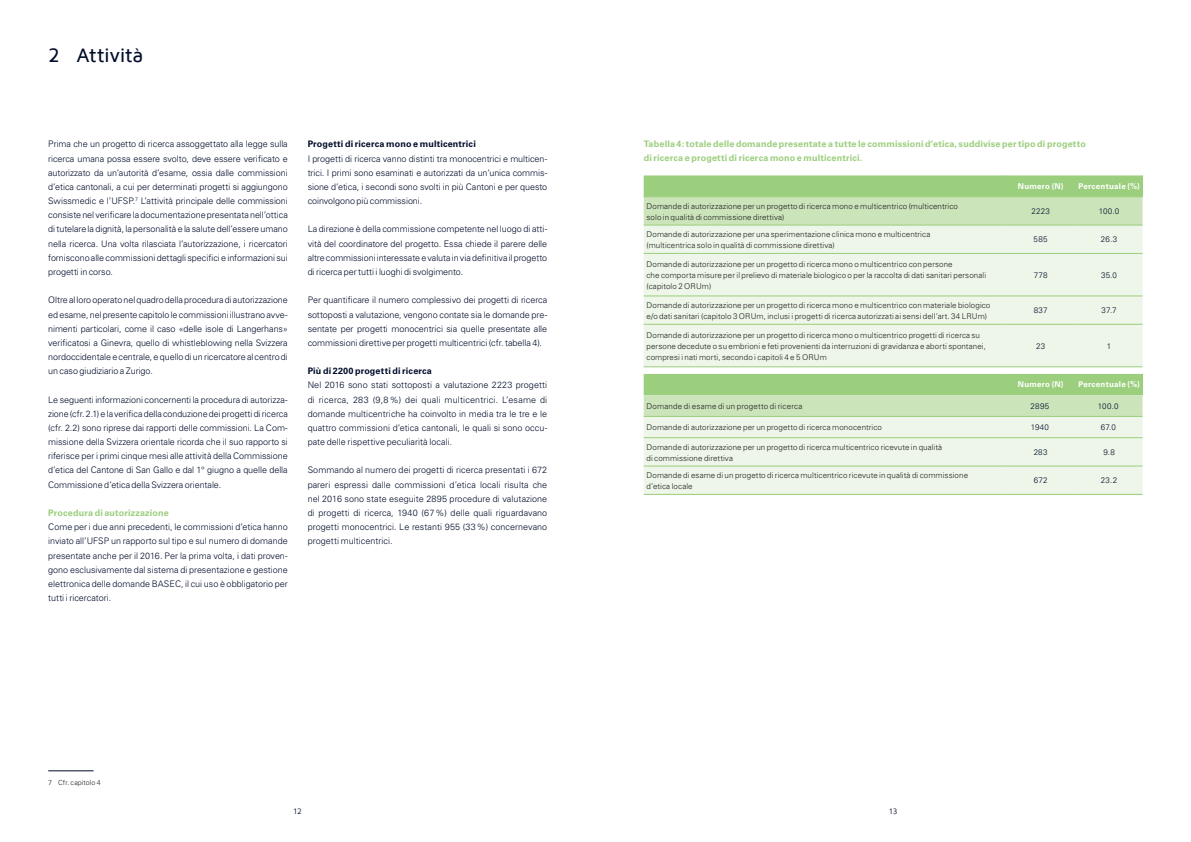
<style>
.page{position:relative;width:1191px;height:842px;background:#fff}
.page>*{position:absolute;margin:0;border:0;box-sizing:border-box;transform-origin:0 0}
.t1{font:500 20px "Maven Pro";letter-spacing:-.02em;color:#000c2a}
.t2{font:300 9px/14.2px "Univers LT";letter-spacing:-.005em;color:#000c2a;text-align:justify}
.t3{font:700 9px/14.2px "Univers LT";letter-spacing:.02em;color:#9bce7d}
.t4{font:700 9px "Univers LT";letter-spacing:.02em;color:#000c2a}
.t5{font:300 8px/11px "Univers LT";letter-spacing:.01em;color:#231f20}
.t6{font:300 8px "Univers LT";letter-spacing:.025em;color:#000c2a}
.t7{font:700 8px "Univers LT";letter-spacing:.03em;color:#fff}
.t8{font:8px "Maven Pro";color:#000c2a}
.t9{font:300 7px "Univers LT";letter-spacing:.015em;color:#231f20}
</style>
<div class="page">
<hr style="left:48px;top:770px;width:46px;height:1px;background:#000c2a">
<svg style="left:643px;top:175px;width:499px;height:22px;background:#9dcf80"></svg>
<div style="left:643px;top:198px;width:499px;height:27px;background:#cbe4ba"></div>
<svg style="left:643px;top:226px;width:499px;height:268px;background:#e3f1db"></svg>
<hr style="left:643px;top:197px;width:362px;height:1px;background:#9bce7d">
<hr style="left:1005px;top:197px;width:69px;height:1px;background:#9bce7d">
<hr style="left:1074px;top:197px;width:68px;height:1px;background:#9bce7d">
<hr style="left:643px;top:225px;width:362px;height:1px;background:#9bce7d">
<hr style="left:1005px;top:225px;width:69px;height:1px;background:#9bce7d">
<hr style="left:1074px;top:225px;width:68px;height:1px;background:#9bce7d">
<hr style="left:643px;top:253px;width:362px;height:1px;background:#9bce7d">
<hr style="left:1005px;top:253px;width:69px;height:1px;background:#9bce7d">
<hr style="left:1074px;top:253px;width:68px;height:1px;background:#9bce7d">
<hr style="left:643px;top:296px;width:362px;height:1px;background:#9bce7d">
<hr style="left:1005px;top:296px;width:69px;height:1px;background:#9bce7d">
<hr style="left:1074px;top:296px;width:68px;height:1px;background:#9bce7d">
<hr style="left:643px;top:324px;width:362px;height:1px;background:#9bce7d">
<hr style="left:1005px;top:324px;width:69px;height:1px;background:#9bce7d">
<hr style="left:1074px;top:324px;width:68px;height:1px;background:#9bce7d">
<hr style="left:643px;top:367px;width:362px;height:1px;background:#9bce7d">
<hr style="left:1005px;top:367px;width:69px;height:1px;background:#9bce7d">
<hr style="left:1074px;top:367px;width:68px;height:1px;background:#9bce7d">
<hr style="left:643px;top:416px;width:362px;height:1px;background:#9bce7d">
<hr style="left:1005px;top:416px;width:69px;height:1px;background:#9bce7d">
<hr style="left:1074px;top:416px;width:68px;height:1px;background:#9bce7d">
<hr style="left:643px;top:437px;width:362px;height:1px;background:#9bce7d">
<hr style="left:1005px;top:437px;width:69px;height:1px;background:#9bce7d">
<hr style="left:1074px;top:437px;width:68px;height:1px;background:#9bce7d">
<hr style="left:643px;top:466px;width:362px;height:1px;background:#9bce7d">
<hr style="left:1005px;top:466px;width:69px;height:1px;background:#9bce7d">
<hr style="left:1074px;top:466px;width:68px;height:1px;background:#9bce7d">
<hr style="left:643px;top:494px;width:362px;height:1px;background:#9bce7d">
<hr style="left:1005px;top:494px;width:69px;height:1px;background:#9bce7d">
<hr style="left:1074px;top:494px;width:68px;height:1px;background:#9bce7d">
<svg style="left:1005px;top:175px;width:1px;height:22px"></svg>
<svg style="left:1005px;top:374px;width:1px;height:21px"></svg>
<svg style="left:1142px;top:175px;width:1px;height:22px"></svg>
<svg style="left:1142px;top:374px;width:1px;height:21px"></svg>
<h1 class="t1" style="left:48px;top:44px;width:97px">2 Attività</h1>
<p class="t2" style="left:48px;top:137px;width:241px">Prima che un progetto di ricerca assoggettato alla legge sulla ricerca umana possa essere svolto, deve essere verificato e autorizzato da un’autorità d’esame, ossia dalle commissioni d’etica cantonali, a cui per determinati progetti si aggiungono Swissmedic e l’UFSP.<sup>7</sup> L’attività principale delle commissioni consiste nel verificare la documentazione presentata nell’ottica di tutelare la dignità, la personalità e la salute dell’essere umano nella ricerca. Una volta rilasciata l’autorizzazione, i ricercatori forniscono alle commissioni dettagli specifici e informazioni sui progetti in corso.</p>
<p class="t2" style="left:48px;top:293px;width:241px">Oltre al loro operato nel quadro della procedura di autorizzazione ed esame, nel presente capitolo le commissioni illustrano avve&shy;nimenti particolari, come il caso «delle isole di Langerhans» verificatosi a Ginevra, quello di whistleblowing nella Svizzera nordoccidentale e centrale, e quello di un ricercatore al centro di un caso giudiziario a Zurigo.</p>
<p class="t2" style="left:48px;top:392px;width:241px">Le seguenti informazioni concernenti la procedura di autorizza&shy;zione (cfr. 2.1) e la verifica della conduzione dei progetti di ricerca (cfr. 2.2) sono riprese dai rapporti delle commissioni. La Com&shy;missione della Svizzera orientale ricorda che il suo rapporto si riferisce per i primi cinque mesi alle attività della Commissione d’etica del Cantone di San Gallo e dal 1° giugno a quelle della Commissione d’etica della Svizzera orientale.</p>
<p class="t3" style="left:48px;top:506px;width:122px">Procedura di autorizzazione</p>
<p class="t2" style="left:48px;top:520px;width:241px">Come per i due anni precedenti, le commissioni d’etica hanno inviato all’UFSP un rapporto sul tipo e sul numero di domande presentate anche per il 2016. Per la prima volta, i dati proven&shy;gono esclusivamente dal sistema di presentazione e gestione elettronica delle domande BASEC, il cui uso è obbligatorio per tutti i ricercatori.</p>
<p class="t4" style="left:308px;top:139px;width:170px">Progetti di ricerca mono e multicentrici</p>
<p class="t2" style="left:308px;top:151px;width:241px">I progetti di ricerca vanno distinti tra monocentrici e multicen&shy;trici. I primi sono esaminati e autorizzati da un’unica commis&shy;sione d’etica, i secondi sono svolti in più Cantoni e per questo coinvolgono più commissioni.</p>
<p class="t2" style="left:308px;top:222px;width:241px">La direzione è della commissione competente nel luogo di atti&shy;vità del coordinatore del progetto. Essa chiede il parere delle altre commissioni interessate e valuta in via definitiva il progetto di ricerca per tutti i luoghi di svolgimento.</p>
<p class="t2" style="left:308px;top:293px;width:241px">Per quantificare il numero complessivo dei progetti di ricerca sottoposti a valutazione, vengono contate sia le domande pre&shy;sentate per progetti monocentrici sia quelle presentate alle commissioni direttive per progetti multicentrici (cfr. tabella 4).</p>
<p class="t4" style="left:308px;top:366px;width:126px">Più di 2200 progetti di ricerca</p>
<p class="t2" style="left:308px;top:378px;width:241px">Nel 2016 sono stati sottoposti a valutazione 2223 progetti di ricerca, 283 (9,8%) dei quali multicentrici. L’esame di domande multicentriche ha coinvolto in media tra le tre e le quattro commissioni d’etica cantonali, le quali si sono occu&shy;pate delle rispettive peculiarità locali.</p>
<p class="t2" style="left:308px;top:463px;width:241px">Sommando al numero dei progetti di ricerca presentati i 672 pareri espressi dalle commissioni d’etica locali risulta che nel 2016 sono state eseguite 2895 procedure di valutazione di progetti di ricerca, 1940 (67%) delle quali riguardavano progetti monocentrici. Le restanti 955 (33%) concernevano progetti multicentrici.</p>
<p class="t9" style="left:48px;top:778px;width:54px">7 Cfr. capitolo 4</p>
<p class="t3" style="left:643px;top:137px;width:444px">Tabella 4: totale delle domande presentate a tutte le commissioni d’etica, suddivise per tipo di progetto di ricerca e progetti di ricerca mono e multicentrici.</p>
<p class="t7" style="left:1017px;top:181px;width:47px">Numero (N)</p>
<p class="t7" style="left:1078px;top:181px;width:63px">Percentuale (%)</p>
<p class="t5" style="left:646px;top:200px;width:313px">Domande di autorizzazione per un progetto di ricerca mono e multicentrico (multicentrico solo in qualità di commissione direttiva)</p>
<p class="t6" style="left:1031px;top:206px;width:20px">2223</p>
<p class="t6" style="left:1098px;top:206px;width:22px">100.0</p>
<p class="t5" style="left:646px;top:229px;width:285px">Domande di autorizzazione per una sperimentazione clinica mono e multicentrica (multicentrica solo in qualità di commissione direttiva)</p>
<p class="t6" style="left:1033px;top:235px;width:15px">585</p>
<p class="t6" style="left:1101px;top:235px;width:18px">26.3</p>
<p class="t5" style="left:646px;top:259px;width:341px">Domande di autorizzazione per un progetto di ricerca mono o multicentrico con persone<br>che comporta misure per il prelievo di materiale biologico o per la raccolta di dati sanitari personali (capitolo 2 ORUm)</p>
<p class="t6" style="left:1033px;top:270px;width:15px">778</p>
<p class="t6" style="left:1101px;top:270px;width:18px">35.0</p>
<p class="t5" style="left:646px;top:299px;width:345px">Domande di autorizzazione per un progetto di ricerca mono e multicentrico con materiale biologico e/o dati sanitari (capitolo 3 ORUm, inclusi i progetti di ricerca autorizzati ai sensi dell’art. 34 LRUm)</p>
<p class="t6" style="left:1033px;top:306px;width:15px">837</p>
<p class="t6" style="left:1101px;top:306px;width:16px">37.7</p>
<p class="t5" style="left:646px;top:329px;width:341px">Domande di autorizzazione per un progetto di ricerca mono o multicentrico progetti di ricerca su persone decedute o su embrioni e feti provenienti da interruzioni di gravidanza e aborti spontanei, compresi i nati morti, secondo i capitoli 4 e 5 ORUm</p>
<p class="t6" style="left:1036px;top:341px;width:11px">23</p>
<p class="t6" style="left:1106px;top:341px;width:6px">1</p>
<p class="t7" style="left:1017px;top:380px;width:47px">Numero (N)</p>
<p class="t7" style="left:1078px;top:380px;width:63px">Percentuale (%)</p>
<p class="t5" style="left:646px;top:401px;width:157px">Domande di esame di un progetto di ricerca</p>
<p class="t6" style="left:1030px;top:401px;width:20px">2895</p>
<p class="t6" style="left:1098px;top:401px;width:22px">100.0</p>
<p class="t5" style="left:646px;top:422px;width:237px">Domande di autorizzazione per un progetto di ricerca monocentrico</p>
<p class="t6" style="left:1030px;top:423px;width:20px">1940</p>
<p class="t6" style="left:1100px;top:423px;width:17px">67.0</p>
<p class="t5" style="left:646px;top:441px;width:297px">Domande di autorizzazione per un progetto di ricerca multicentrico ricevute in qualità di commissione direttiva</p>
<p class="t6" style="left:1033px;top:447px;width:15px">283</p>
<p class="t6" style="left:1103px;top:447px;width:13px">9.8</p>
<p class="t5" style="left:646px;top:470px;width:323px">Domande di esame di un progetto di ricerca multicentrico ricevute in qualità di commissione d’etica locale</p>
<p class="t6" style="left:1033px;top:476px;width:15px">672</p>
<p class="t6" style="left:1101px;top:476px;width:18px">23.2</p>
<p class="t8" style="left:294px;top:807px;width:10px">12</p>
<p class="t8" style="left:889px;top:807px;width:10px">13</p>
</div>
